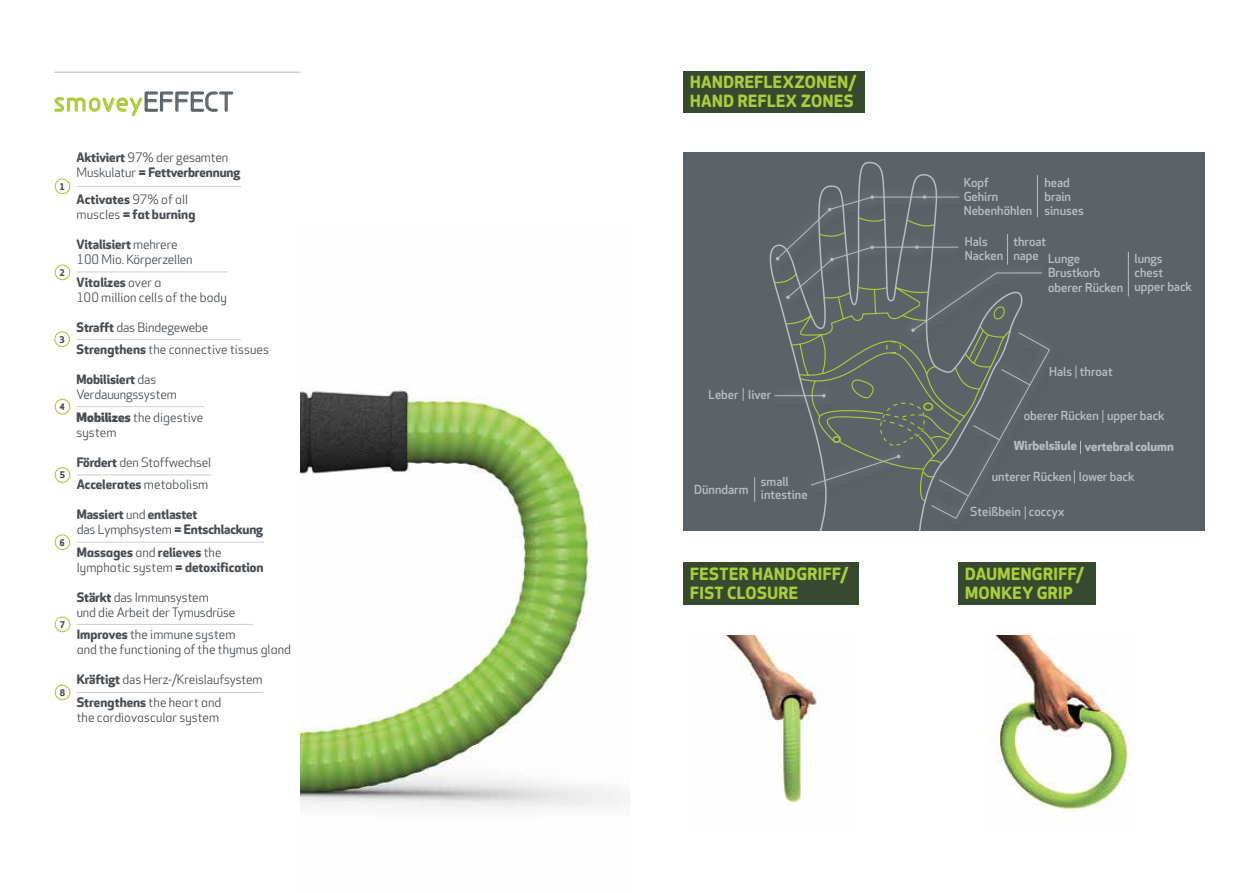
<style>
.page{position:relative;width:1259px;height:893px;background:#fff}
.page>*{position:absolute;margin:0;border:0;box-sizing:border-box;transform-origin:0 0}
.t1{font:700 27px "Greyscale Basic";letter-spacing:.02em;color:#abcd3b}
.t2{font:700 16.5px/19.5px "Apex Rounded";letter-spacing:.025em;color:#abcd3b}
.t3{font:12.75px/15px "Apex Rounded";letter-spacing:-.005em;color:#484e53}
.t4{font:700 12.75px/15px "Apex Rounded";letter-spacing:-.01em;color:#484e53}
.t5{font:500 12.3px/14.2px "Apex Rounded";color:#babcc1}
.t6{font:700 12.3px "Apex Rounded";color:#babcc1}
.t7{font:700 9px "Apex Rounded";color:#484e53}
.s1{font-size:25.5px;color:#5b6369}
.s2{font-weight:400}
.s3{font-weight:700}
.s4{font-weight:800}
</style>
<div class="page">
<div style="left:683px;top:563px;width:176px;height:42px;background:#364a30"></div>
<div style="left:958px;top:563px;width:138px;height:42px;background:#364a30"></div>
<svg style="left:54px;top:91px;width:179px;height:25px"></svg>
<div style="left:55px;top:178px;width:15px;height:16px;border:1px solid #abcd3b;border-radius:50%"></div>
<div style="left:54px;top:331px;width:16px;height:16px;border:1px solid #abcd3b;border-radius:50%"></div>
<div style="left:55px;top:399px;width:15px;height:15px;border:1px solid #abcd3b;border-radius:50%"></div>
<div style="left:55px;top:264px;width:15px;height:16px;border:1px solid #abcd3b;border-radius:50%"></div>
<hr style="left:77px;top:186px;width:164px;height:1px;background:#cbd1d6">
<hr style="left:77px;top:272px;width:151px;height:1px;background:#cbd1d6">
<hr style="left:77px;top:339px;width:164px;height:1px;background:#cbd1d6">
<hr style="left:77px;top:406px;width:127px;height:1px;background:#cbd1d6">
<div style="left:55px;top:467px;width:15px;height:16px;border:1px solid #abcd3b;border-radius:50%"></div>
<div style="left:55px;top:534px;width:15px;height:16px;border:1px solid #abcd3b;border-radius:50%"></div>
<div style="left:55px;top:616px;width:15px;height:16px;border:1px solid #abcd3b;border-radius:50%"></div>
<div style="left:55px;top:685px;width:15px;height:15px;border:1px solid #abcd3b;border-radius:50%"></div>
<hr style="left:77px;top:475px;width:134px;height:1px;background:#cbd1d6">
<hr style="left:77px;top:542px;width:187px;height:1px;background:#cbd1d6">
<hr style="left:77px;top:624px;width:176px;height:1px;background:#cbd1d6">
<hr style="left:77px;top:692px;width:185px;height:1px;background:#cbd1d6">
<hr style="left:55px;top:72px;width:245px;height:1px;background:#cbd1d6">
<div style="left:683px;top:72px;width:182px;height:41px;background:#364a30"></div>
<div style="left:683px;top:153px;width:522px;height:378px;background:#5b6369"></div>
<hr style="left:1037px;top:175px;width:1px;height:42px;background:#babcc1">
<hr style="left:1128px;top:252px;width:1px;height:44px;background:#babcc1">
<svg style="left:1075px;top:365px;width:1px;height:13px"></svg>
<svg style="left:1102px;top:410px;width:1px;height:13px"></svg>
<svg style="left:1080px;top:441px;width:1px;height:13px"></svg>
<svg style="left:1074px;top:470px;width:1px;height:13px"></svg>
<svg style="left:743px;top:388px;width:1px;height:13px"></svg>
<svg style="left:754px;top:477px;width:1px;height:25px"></svg>
<hr style="left:775px;top:395px;width:49px;height:1px;background:#babcc1">
<div style="left:774px;top:283px;width:36px;height:37px;background:#000;opacity:.5"></div>
<div style="left:775px;top:285px;width:25px;height:25px;background:#fff;opacity:.75"></div>
<div style="left:910px;top:183px;width:37px;height:37px;background:#000;opacity:.5"></div>
<div style="left:912px;top:185px;width:25px;height:25px;background:#fff;opacity:.75"></div>
<div style="left:858px;top:183px;width:37px;height:37px;background:#000;opacity:.5"></div>
<div style="left:860px;top:185px;width:24px;height:25px;background:#5e656b"></div>
<div style="left:763px;top:245px;width:37px;height:36px;background:#000;opacity:.5"></div>
<div style="left:765px;top:246px;width:25px;height:25px;background:#fff;opacity:.75"></div>
<svg style="left:776px;top:195px;width:274px;height:336px"></svg>
<img style="left:987px;top:635px;width:142px;height:185px">
<img style="left:725px;top:635px;width:102px;height:172px">
<img style="left:301px;top:388px;width:328px;height:421px">
<h1 class="t1" style="left:54px;top:85px;width:181px">smovey<span class="s1">EFFECT</span></h1>
<p class="t4" style="left:77px;top:151px;width:165px">Aktiviert <span class="s2">97% der gesamten<br>Muskulatur</span> = Fettverbrennung</p>
<p class="t4" style="left:77px;top:193px;width:120px">Activates <span class="s2">97% of all muscles</span> = fat burning</p>
<p class="t3" style="left:77px;top:238px;width:118px"><span class="s3">Vitalisiert</span> mehrere<br>100 Mio. Körperzellen</p>
<p class="t3" style="left:77px;top:275px;width:152px"><span class="s3">Vitalizes</span> over a<br>100 million cells of the body</p>
<p class="t3" style="left:77px;top:317px;width:194px;line-height:22.5px"><span class="s3">Strafft</span> das Bindegewebe<br><span class="s3">Strengthens</span> the connective tissues</p>
<p class="t3" style="left:77px;top:373px;width:102px"><span class="s3">Mobilisiert</span> das<br>Verdauungssystem</p>
<p class="t3" style="left:77px;top:410px;width:128px"><span class="s4">Mobilizes</span> the digestive system</p>
<p class="t7" style="left:60px;top:181px;width:7px">1</p>
<p class="t7" style="left:60px;top:267px;width:7px">2</p>
<p class="t7" style="left:60px;top:334px;width:7px">3</p>
<p class="t7" style="left:60px;top:401px;width:7px">4</p>
<p class="t7" style="left:60px;top:470px;width:7px">5</p>
<p class="t7" style="left:60px;top:537px;width:7px">6</p>
<p class="t7" style="left:60px;top:619px;width:7px">7</p>
<p class="t7" style="left:60px;top:687px;width:7px">8</p>
<p class="t3" style="left:77px;top:451px;width:136px;line-height:22.5px"><span class="s3">Fördert</span> den Stoffwechsel<br><span class="s3">Accelerates</span> metabolism</p>
<p class="t4" style="left:77px;top:507px;width:188px">Massiert <span class="s2">und</span> entlastet<br><span class="s2">das Lymphsystem</span> = Entschlackung</p>
<p class="t4" style="left:77px;top:545px;width:188px">Massages <span class="s2">and</span> relieves <span class="s2">the lymphatic system</span> = detoxification</p>
<p class="t3" style="left:77px;top:590px;width:160px"><span class="s3">Stärkt</span> das Immunsystem<br>und die Arbeit der Tymusdrüse</p>
<p class="t3" style="left:77px;top:627px;width:216px"><span class="s3">Improves</span> the immune system<br>and the functioning of the thymus gland</p>
<p class="t3" style="left:77px;top:669px;width:187px;line-height:22.5px"><span class="s3">Kräftigt</span> das Herz-/Kreislaufsystem<br><span class="s3">Strengthens</span> the heart and</p>
<p class="t3" style="left:77px;top:710px;width:144px">the cardiovascular system</p>
<p class="t2" style="left:690px;top:72px;width:168px">HANDREFLEXZONEN/<br>HAND REFLEX ZONES</p>
<p class="t5" style="left:708px;top:387px;width:32px">Leber</p>
<p class="t5" style="left:748px;top:387px;width:24px">liver</p>
<p class="t5" style="left:694px;top:483px;width:56px">Dünndarm</p>
<p class="t5" style="left:761px;top:476px;width:48px;line-height:12.3px">small intestine</p>
<p class="t5" style="left:963px;top:176px;width:70px">Kopf<br>Gehirn<br>Nebenhöhlen</p>
<p class="t5" style="left:1013px;top:235px;width:34px">throat nape</p>
<p class="t5" style="left:1044px;top:176px;width:41px">head brain sinuses</p>
<p class="t5" style="left:965px;top:234px;width:40px">Hals<br>Nacken</p>
<p class="t5" style="left:1048px;top:252px;width:77px">Lunge<br>Brustkorb oberer Rücken</p>
<p class="t5" style="left:1134px;top:252px;width:59px">lungs chest upper back</p>
<p class="t5" style="left:1049px;top:365px;width:24px">Hals</p>
<p class="t5" style="left:1023px;top:408px;width:77px">oberer Rücken</p>
<p class="t6" style="left:1013px;top:438px;width:65px">Wirbelsäule</p>
<p class="t5" style="left:992px;top:470px;width:81px">unterer Rücken</p>
<p class="t5" style="left:970px;top:505px;width:52px">Steißbein</p>
<p class="t5" style="left:1080px;top:365px;width:34px">throat</p>
<p class="t5" style="left:1107px;top:408px;width:59px">upper back</p>
<p class="t6" style="left:1085px;top:439px;width:90px">vertebral column</p>
<p class="t5" style="left:1079px;top:470px;width:57px">lower back</p>
<p class="t5" style="left:1029px;top:505px;width:37px">coccyx</p>
<p class="t2" style="left:690px;top:564px;width:160px">FESTER HANDGRIFF/<br>FIST CLOSURE</p>
<p class="t2" style="left:965px;top:564px;width:120px">DAUMENGRIFF/<br>MONKEY GRIP</p>
</div>
